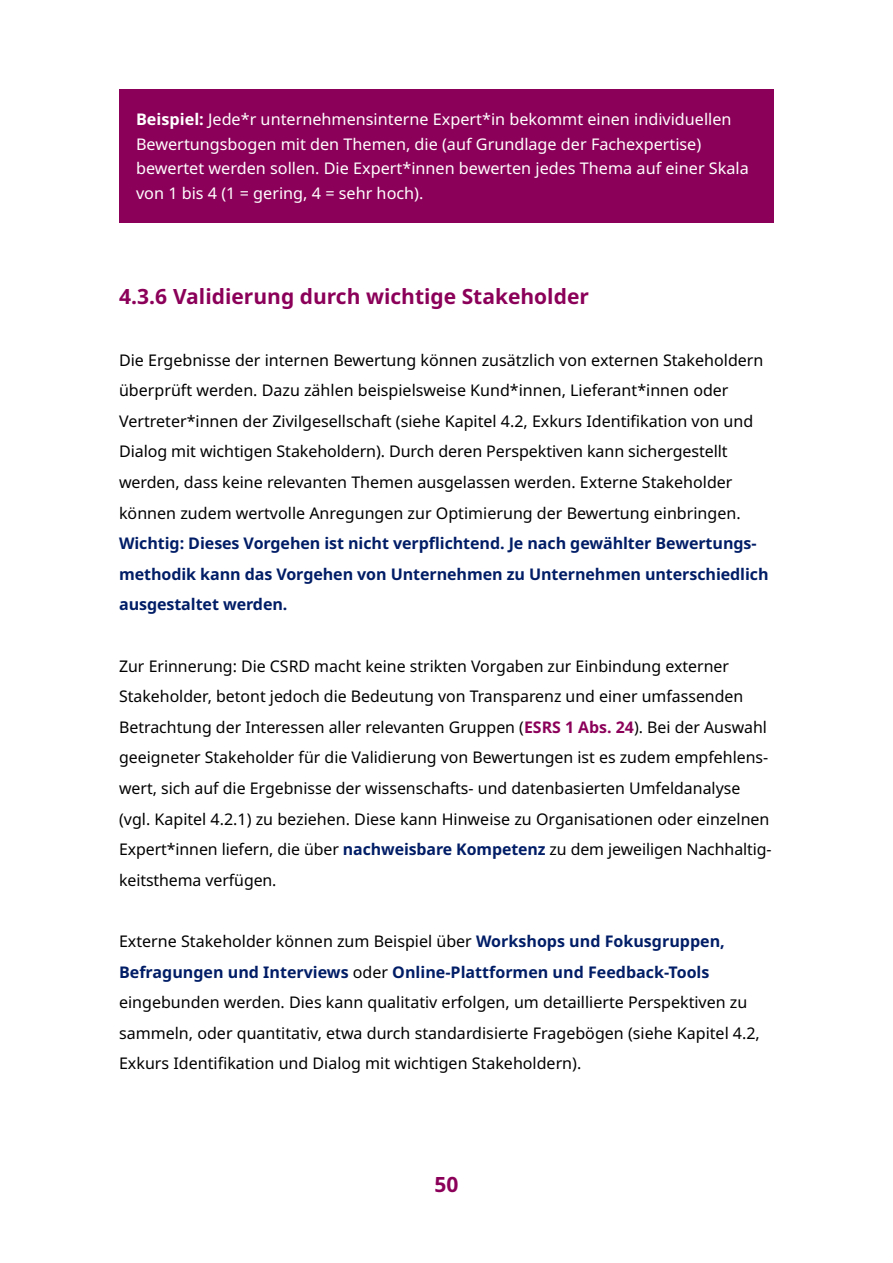
<style>
.page{position:relative;width:893px;height:1263px;background:#fff}
.page>*{position:absolute;margin:0;border:0;box-sizing:border-box;transform-origin:0 0}
.t1{font:700 21px "Noto Sans";color:#8b0059}
.t2{font:16.05px/30.6px "Noto Sans";color:#000}
.t3{font:16.05px/24.8px "Noto Sans";color:#fff}
.t4{font:700 16.05px/30.6px "Noto Sans";letter-spacing:-.005em;color:#001d66}
.s1{font-weight:700}
.s2{font-weight:700;color:#8b0059}
.s3{font-weight:700;color:#001d66}
</style>
<div class="page">
<div style="left:119px;top:89px;width:655px;height:134px;background:#8b0059"></div>
<p class="t3" style="left:136px;top:107px;width:614px"><span class="s1">Beispiel:</span> Jede*r unternehmensinterne Expert*in bekommt einen individuellen Bewertungsbogen mit den Themen, die (auf Grundlage der Fachexpertise) bewertet werden sollen. Die Expert*innen bewerten jedes Thema auf einer Skala von 1 bis 4 (1 = gering, 4 = sehr hoch).</p>
<h1 class="t1" style="left:119px;top:282px;width:471px">4.3.6 Validierung durch wichtige Stakeholder</h1>
<p class="t2" style="left:119px;top:345px;width:646px">Die Ergebnisse der internen Bewertung können zusätzlich von externen Stakeholdern überprüft werden. Dazu zählen beispielsweise Kund*innen, Lieferant*innen oder Vertreter*innen der Zivilgesellschaft (siehe Kapitel 4.2, Exkurs Identifikation von und Dialog mit wichtigen Stakeholdern). Durch deren Perspektiven kann sichergestellt werden, dass keine relevanten Themen ausgelassen werden. Externe Stakeholder können zudem wertvolle Anregungen zur Optimierung der Bewertung einbringen.</p>
<p class="t4" style="left:119px;top:528px;width:651px">Wichtig: Dieses Vorgehen ist nicht verpflichtend. Je nach gewählter Bewertungs&shy;methodik kann das Vorgehen von Unternehmen zu Unternehmen unterschiedlich ausgestaltet werden.</p>
<p class="t2" style="left:119px;top:651px;width:654px">Zur Erinnerung: Die CSRD macht keine strikten Vorgaben zur Einbindung externer Stakeholder, betont jedoch die Bedeutung von Transparenz und einer umfassenden Betrachtung der Interessen aller relevanten Gruppen (<span class="s2">ESRS 1 Abs. 24</span>). Bei der Auswahl geeigneter Stakeholder für die Validierung von Bewertungen ist es zudem empfehlens&shy;wert, sich auf die Ergebnisse der wissenschafts- und datenbasierten Umfeldanalyse (vgl. Kapitel 4.2.1) zu beziehen. Diese kann Hinweise zu Organisationen oder einzelnen Expert*innen liefern, die über <span class="s3">nachweisbare Kompetenz</span> zu dem jeweiligen Nachhaltig&shy;keitsthema verfügen.</p>
<p class="t2" style="left:119px;top:926px;width:642px">Externe Stakeholder können zum Beispiel über <span class="s3">Workshops und Fokusgruppen, Befragungen und Interviews</span> oder <span class="s3">Online-Plattformen und Feedback-Tools </span>eingebunden werden. Dies kann qualitativ erfolgen, um detaillierte Perspektiven zu sammeln, oder quantitativ, etwa durch standardisierte Fragebögen (siehe Kapitel 4.2, Exkurs Identifikation und Dialog mit wichtigen Stakeholdern).</p>
<h1 class="t1" style="left:434px;top:1169px;width:26px">50</h1>
</div>
